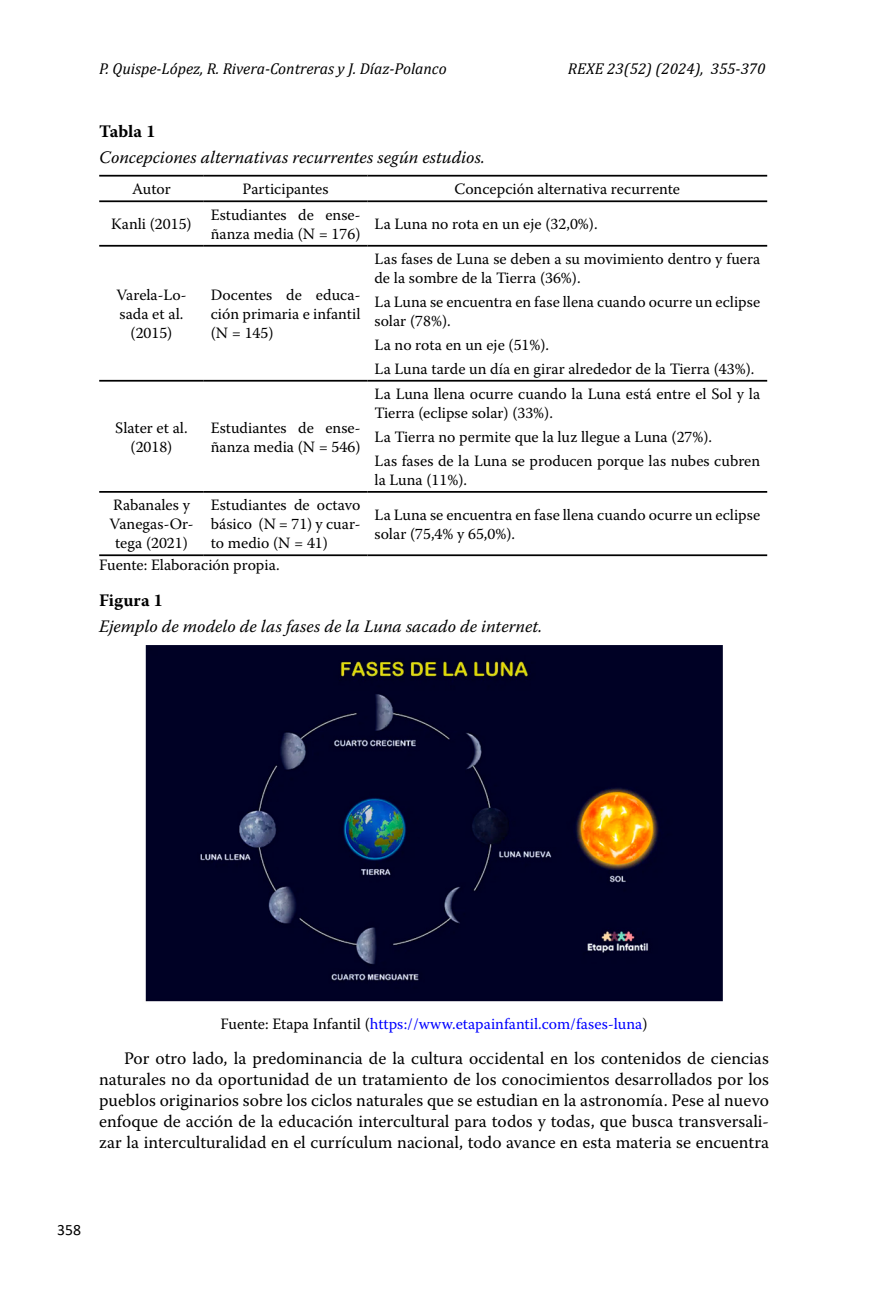
<style>
.page{position:relative;width:893px;height:1290px;background:#fff}
.page>*{position:absolute;margin:0;border:0;box-sizing:border-box;transform-origin:0 0}
.t1{font:17.5px/21px "Warnock Pro";color:#000;text-align:justify}
.t2{font:italic 17.5px "Warnock Pro";color:#000}
.t3{font:700 17.5px "Warnock Pro";color:#000}
.t4{font:15.75px/18.9px "Warnock Pro";color:#000}
.t5{font:italic 15.75px "Cambria";color:#000}
.t6{font:15.75px "Warnock Pro";color:#00f}
.t7{font:15.75px "Calibri";color:#000}
.s1{color:#000}
</style>
<div class="page">
<hr style="left:99px;top:175px;width:105px;height:2px;background:#000">
<hr style="left:204px;top:175px;width:163px;height:2px;background:#000">
<hr style="left:367px;top:175px;width:400px;height:2px;background:#000">
<hr style="left:99px;top:200px;width:105px;height:2px;background:#000">
<hr style="left:204px;top:200px;width:163px;height:2px;background:#000">
<hr style="left:367px;top:200px;width:400px;height:2px;background:#000">
<hr style="left:99px;top:245px;width:105px;height:2px;background:#000">
<hr style="left:204px;top:245px;width:163px;height:2px;background:#000">
<hr style="left:367px;top:245px;width:400px;height:2px;background:#000">
<hr style="left:99px;top:380px;width:105px;height:2px;background:#000">
<hr style="left:204px;top:380px;width:163px;height:2px;background:#000">
<hr style="left:367px;top:380px;width:400px;height:2px;background:#000">
<hr style="left:99px;top:491px;width:105px;height:2px;background:#000">
<hr style="left:204px;top:491px;width:163px;height:2px;background:#000">
<hr style="left:367px;top:491px;width:400px;height:2px;background:#000">
<hr style="left:99px;top:554px;width:105px;height:2px;background:#000">
<hr style="left:204px;top:554px;width:163px;height:2px;background:#000">
<hr style="left:367px;top:554px;width:400px;height:2px;background:#000">
<img style="left:145px;top:645px;width:578px;height:357px">
<p class="t5" style="left:99px;top:58px;width:349px">P. Quispe-López, R. Rivera-Contreras y J. Díaz-Polanco</p>
<p class="t5" style="left:568px;top:58px;width:199px">REXE 23(52) (2024), 355-370</p>
<p class="t3" style="left:99px;top:121px;width:58px">Tabla 1</p>
<p class="t2" style="left:99px;top:147px;width:387px">Concepciones alternativas recurrentes según estudios.</p>
<p class="t4" style="left:132px;top:179px;width:40px">Autor</p>
<p class="t4" style="left:243px;top:179px;width:88px">Participantes</p>
<p class="t4" style="left:455px;top:179px;width:227px">Concepción alternativa recurrente</p>
<p class="t4" style="left:111px;top:214px;width:82px">Kanli (2015)</p>
<p class="t4" style="left:211px;top:205px;width:151px">Estudiantes de ense&shy;ñanza media (N = 176)</p>
<p class="t4" style="left:374px;top:214px;width:225px">La Luna no rota en un eje (32,0%).</p>
<p class="t4" style="left:116px;top:285px;width:72px;text-align:center">Varela-Lo&shy;sada et al. (2015)</p>
<p class="t4" style="left:211px;top:285px;width:151px;text-align:justify">Docentes de educa&shy;ción primaria e infantil (N = 145)</p>
<p class="t4" style="left:115px;top:418px;width:74px;text-align:center">Slater et al. (2018)</p>
<p class="t4" style="left:211px;top:418px;width:151px">Estudiantes de ense&shy;ñanza media (N = 546)</p>
<p class="t4" style="left:374px;top:249px;width:387px">Las fases de Luna se deben a su movimiento dentro y fuera de la sombre de la Tierra (36%).</p>
<p class="t4" style="left:374px;top:292px;width:387px">La Luna se encuentra en fase llena cuando ocurre un eclipse solar (78%).</p>
<p class="t4" style="left:374px;top:332px;width:381px;line-height:23.8px">La no rota en un eje (51%).<br>La Luna tarde un día en girar alrededor de la Tierra (43%).</p>
<p class="t4" style="left:374px;top:384px;width:387px">La Luna llena ocurre cuando la Luna está entre el Sol y la<br>Tierra (eclipse solar) (33%).</p>
<p class="t4" style="left:374px;top:425px;width:387px;line-height:23.8px">La Tierra no permite que la luz llegue a Luna (27%).<br>Las fases de la Luna se producen porque las nubes cubren</p>
<p class="t4" style="left:374px;top:470px;width:94px">la Luna (11%).</p>
<p class="t4" style="left:110px;top:495px;width:85px;text-align:center">Rabanales y<br>Vanegas-Or&shy;tega (2021)</p>
<p class="t4" style="left:211px;top:495px;width:151px;text-align:justify">Estudiantes de octavo básico (N = 71) y cuar&shy;to medio (N = 41)</p>
<p class="t4" style="left:374px;top:505px;width:387px">La Luna se encuentra en fase llena cuando ocurre un eclipse solar (75,4% y 65,0%).</p>
<p class="t4" style="left:99px;top:555px;width:182px">Fuente: Elaboración propia.</p>
<p class="t3" style="left:99px;top:590px;width:65px">Figura 1</p>
<p class="t2" style="left:99px;top:616px;width:445px">Ejemplo de modelo de las fases de la Luna sacado de internet.</p>
<p class="t6" style="left:221px;top:1014px;width:428px"><span class="s1">Fuente: Etapa Infantil (</span>https://www.etapainfantil.com/fases-luna<span class="s1">)</span></p>
<p class="t1" style="left:99px;top:1048px;width:671px;text-indent:25px">Por otro lado, la predominancia de la cultura occidental en los contenidos de ciencias naturales no da oportunidad de un tratamiento de los conocimientos desarrollados por los pueblos originarios sobre los ciclos naturales que se estudian en la astronomía. Pese al nuevo enfoque de acción de la educación intercultural para todos y todas, que busca transversali&shy;zar la interculturalidad en el currículum nacional, todo avance en esta materia se encuentra</p>
<p class="t7" style="left:57px;top:1218px;width:25px">358</p>
</div>
